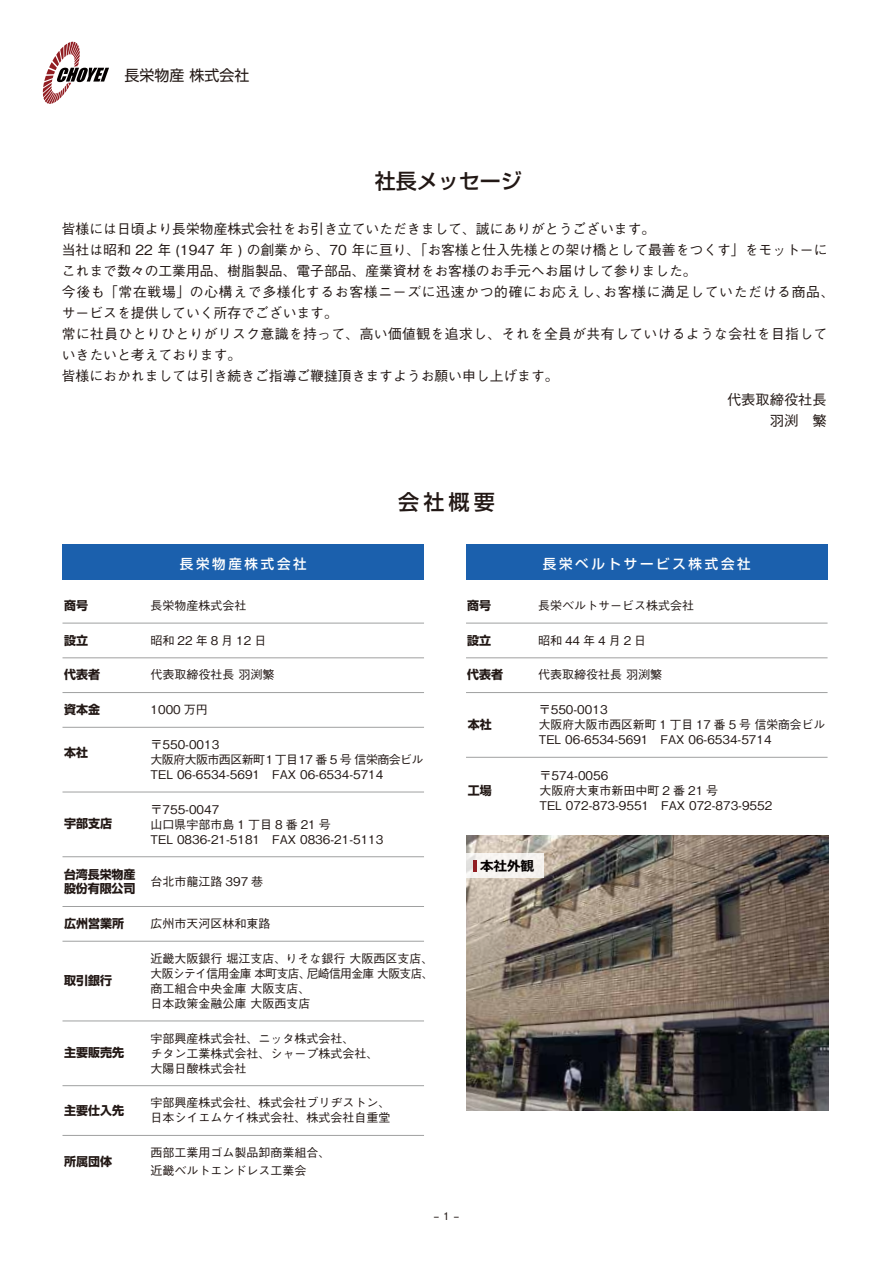
<style>
.page{position:relative;width:893px;height:1263px;background:#fff}
.page>*{position:absolute;margin:0;border:0;box-sizing:border-box;transform-origin:0 0}
.t1{font:500 21px "Shin Go Pro";color:#221815}
.t2{font:15px "Shin Go Pro";color:#221815}
.t3{font:500 14.25px/21px "Gothic BBB Pro";color:#221815;text-align:right}
.t4{font:500 13.8px/21px "Gothic BBB Pro";color:#221815}
.t5{font:500 13.5px "Shin Go Pro";letter-spacing:.2em;color:#fff}
.t6{font:700 13.5px "Meiryo";color:#040000}
.t7{font:500 12px/15px "Gothic BBB Pro";color:#221815}
.t8{font:700 12px/13.5px "Shin Go Pro";color:#221815}
.t9{font:500 12px "Gothic BBB Pro";letter-spacing:.25em;color:#221815}
.t10{font:500 10.5px "Gothic BBB Pro";color:#221815;scale:2 1}
</style>
<div class="page">
<div style="left:63px;top:544px;width:361px;height:36px;background:#1b60ad"></div>
<div style="left:466px;top:544px;width:362px;height:36px;background:#1b60ad"></div>
<svg style="left:43px;top:42px;width:66px;height:62px"></svg>
<hr style="left:63px;top:623px;width:361px;height:1px;background:#9fa0a0">
<hr style="left:466px;top:623px;width:362px;height:1px;background:#9fa0a0">
<hr style="left:466px;top:657px;width:362px;height:1px;background:#9fa0a0">
<hr style="left:466px;top:692px;width:362px;height:1px;background:#9fa0a0">
<hr style="left:466px;top:757px;width:362px;height:1px;background:#9fa0a0">
<hr style="left:63px;top:657px;width:361px;height:1px;background:#9fa0a0">
<hr style="left:63px;top:692px;width:361px;height:1px;background:#9fa0a0">
<hr style="left:63px;top:727px;width:361px;height:1px;background:#9fa0a0">
<hr style="left:63px;top:792px;width:361px;height:1px;background:#9fa0a0">
<hr style="left:63px;top:856px;width:361px;height:1px;background:#9fa0a0">
<hr style="left:63px;top:906px;width:361px;height:1px;background:#9fa0a0">
<hr style="left:63px;top:941px;width:361px;height:1px;background:#9fa0a0">
<hr style="left:63px;top:1020px;width:361px;height:1px;background:#9fa0a0">
<hr style="left:63px;top:1085px;width:361px;height:1px;background:#9fa0a0">
<hr style="left:63px;top:1135px;width:361px;height:1px;background:#9fa0a0">
<img style="left:466px;top:835px;width:363px;height:275px">
<div style="left:466px;top:853px;width:77px;height:24px;background:#f6f3f0"></div>
<svg style="left:473px;top:860px;width:3px;height:11px"></svg>
<p class="t2" style="left:124px;top:63px;width:126px">長栄物産 株式会社</p>
<h1 class="t1" style="left:375px;top:164px;width:149px">社長メッセージ</h1>
<p class="t4" style="left:62px;top:216px;width:774px">皆様には日頃より長栄物産株式会社をお引き立ていただきまして、誠にありがとうございます。<br>当社は昭和 22 年 (1947 年 ) の創業から、70 年に亘り、「お客様と仕入先様との架け橋として最善をつくす」をモットーにこれまで数々の工業用品、樹脂製品、電子部品、産業資材をお客様のお手元へお届けして参りました。<br>今後も「常在戦場」の心構えで多様化するお客様ニーズに迅速かつ的確にお応えし、お客様に満足していただける商品、サービスを提供していく所存でございます。<br>常に社員ひとりひとりがリスク意識を持って、高い価値観を追求し、それを全員が共有していけるような会社を目指していきたいと考えております。<br>皆様におかれましては引き続きご指導ご鞭撻頂きますようお願い申し上げます。</p>
<p class="t3" style="left:727px;top:387px;width:101px">代表取締役社長羽渕　繁</p>
<h1 class="t1" style="left:398px;top:485px;width:98px">会社概要</h1>
<p class="t5" style="left:180px;top:552px;width:128px">長栄物産株式会社</p>
<p class="t5" style="left:543px;top:552px;width:209px">長栄ベルトサービス株式会社</p>
<p class="t8" style="left:64px;top:597px;width:25px">商号</p>
<p class="t7" style="left:151px;top:596px;width:97px">長栄物産株式会社</p>
<p class="t8" style="left:64px;top:632px;width:25px">設立</p>
<p class="t9" style="left:151px;top:630px;width:117px">昭和22年8月12日</p>
<p class="t8" style="left:64px;top:667px;width:37px">代表者</p>
<p class="t7" style="left:151px;top:666px;width:125px">代表取締役社長 羽渕繁</p>
<p class="t8" style="left:64px;top:701px;width:37px">資本金</p>
<p class="t7" style="left:151px;top:701px;width:59px">1000 万円</p>
<p class="t8" style="left:64px;top:745px;width:25px">本社</p>
<p class="t8" style="left:64px;top:816px;width:49px">宇部支店</p>
<p class="t7" style="left:151px;top:735px;width:275px">〒550-0013<br>大阪府大阪市西区新町1丁目17 番 5 号 信栄商会ビル<br>TEL 06-6534-5691　FAX 06-6534-5714</p>
<p class="t7" style="left:151px;top:800px;width:234px">〒755-0047<br>山口県宇部市島 1 丁目 8 番 21 号<br>TEL 0836-21-5181　FAX 0836-21-5113</p>
<p class="t8" style="left:64px;top:867px;width:73px">台湾長栄物産股份有限公司</p>
<p class="t7" style="left:151px;top:872px;width:114px">台北市龍江路 397 巷</p>
<p class="t8" style="left:64px;top:915px;width:61px">広州営業所</p>
<p class="t7" style="left:151px;top:914px;width:121px">広州市天河区林和東路</p>
<p class="t8" style="left:64px;top:972px;width:49px">取引銀行</p>
<p class="t8" style="left:64px;top:1045px;width:61px">主要販売先</p>
<p class="t7" style="left:151px;top:949px;width:285px">近畿大阪銀行 堀江支店、りそな銀行 大阪西区支店、大阪シテイ信用金庫 本町支店、尼崎信用金庫 大阪支店、商工組合中央金庫 大阪支店、<br>日本政策金融公庫 大阪西支店</p>
<p class="t7" style="left:151px;top:1029px;width:229px">宇部興産株式会社、ニッタ株式会社、<br>チタン工業株式会社、シャープ株式会社、大陽日酸株式会社</p>
<p class="t8" style="left:64px;top:1102px;width:61px">主要仕入先</p>
<p class="t7" style="left:151px;top:1094px;width:242px">宇部興産株式会社、株式会社ブリヂストン、日本シイエムケイ株式会社、株式会社自重堂</p>
<p class="t8" style="left:64px;top:1153px;width:49px">所属団体</p>
<p class="t7" style="left:151px;top:1142px;width:181px;line-height:18px">西部工業用ゴム製品卸商業組合、近畿ベルトエンドレス工業会</p>
<p class="t8" style="left:467px;top:597px;width:25px">商号</p>
<p class="t7" style="left:538px;top:596px;width:157px">長栄ベルトサービス株式会社</p>
<p class="t8" style="left:467px;top:632px;width:25px">設立</p>
<p class="t9" style="left:538px;top:630px;width:110px">昭和44年4月2日</p>
<p class="t8" style="left:467px;top:667px;width:37px">代表者</p>
<p class="t7" style="left:538px;top:666px;width:125px">代表取締役社長 羽渕繁</p>
<p class="t8" style="left:468px;top:716px;width:25px">本社</p>
<p class="t8" style="left:468px;top:782px;width:25px">工場</p>
<p class="t7" style="left:539px;top:701px;width:288px">〒550-0013<br>大阪府大阪市西区新町 1 丁目 17 番 5 号 信栄商会ビル<br>TEL 06-6534-5691　FAX 06-6534-5714</p>
<p class="t7" style="left:539px;top:767px;width:234px">〒574-0056<br>大阪府大東市新田中町 2 番 21 号<br>TEL 072-873-9551　FAX 072-873-9552</p>
<p class="t6" style="left:480px;top:856px;width:55px">本社外観</p>
<p class="t10" style="left:433px;top:1207px;width:15px">- 1 -</p>
</div>
